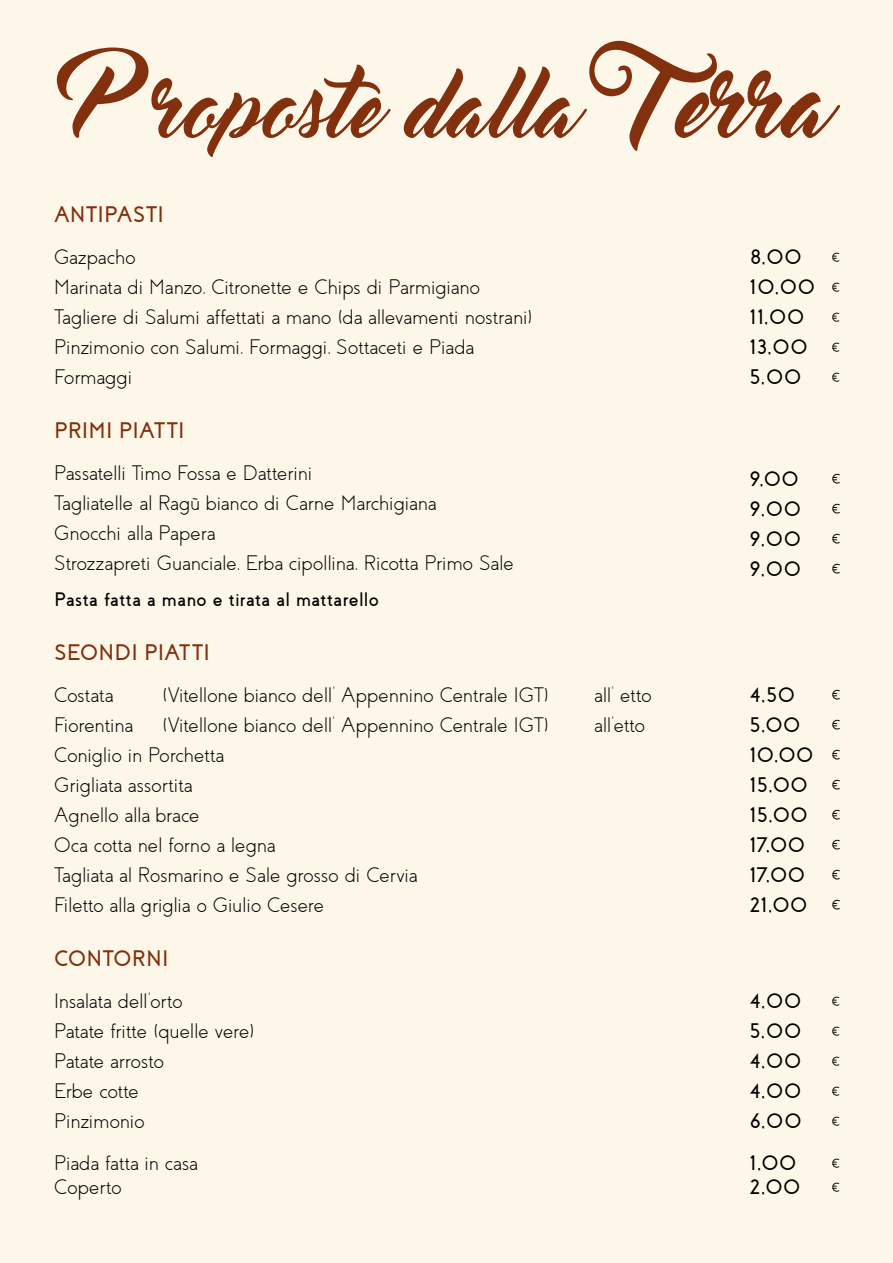
<style>
.page{position:relative;width:893px;height:1263px;background:#fdf7e9}
.page>*{position:absolute;margin:0;border:0;box-sizing:border-box;transform-origin:0 0}
.t1{font:81px "Master Of Break";letter-spacing:.005em;color:#82300d}
.t2{font:700 22.5px "Coves";letter-spacing:.025em;color:#82300d}
.t3{font:300 21px/30px "Coves";letter-spacing:.02em;color:#000}
.t4{font:700 21px/30px "Coves";letter-spacing:.02em;color:#000}
.t5{font:700 19.5px "Coves";letter-spacing:.02em;color:#000}
.t6{font:300 19.5px/30px "Coves";color:#000;text-align:justify}
.s1{font-size:91.5px}
</style>
<div class="page">
<h1 class="t1" style="left:69px;top:63px;width:757px"><span class="s1">P</span>roposte dalla <span class="s1">Terra</span></h1>
<p class="t2" style="left:54px;top:203px;width:111px">ANTIPASTI</p>
<p class="t3" style="left:54px;top:242px;width:480px">Gazpacho<br>Marinata di Manzo, Citronette e Chips di Parmigiano Tagliere di Salumi affettati a mano (da allevamenti nostrani)<br>Pinzimonio con Salumi, Formaggi, Sottaceti e Piada Formaggi</p>
<p class="t2" style="left:54px;top:419px;width:132px">PRIMI PIATTI</p>
<p class="t3" style="left:54px;top:458px;width:461px">Passatelli Timo Fossa e Datterini<br>Tagliatelle al Ragù bianco di Carne Marchigiana<br>Gnocchi alla Papera<br>Strozzapreti Guanciale, Erba cipollina, Ricotta Primo Sale</p>
<p class="t5" style="left:54px;top:590px;width:326px">Pasta fatta a mano e tirata al mattarello</p>
<p class="t2" style="left:54px;top:641px;width:157px">SEONDI PIATTI</p>
<p class="t3" style="left:54px;top:680px;width:60px">Costata</p>
<p class="t3" style="left:162px;top:680px;width:388px">(Vitellone bianco dell’ Appennino Centrale IGT)</p>
<p class="t3" style="left:594px;top:680px;width:58px">all’ etto</p>
<p class="t3" style="left:54px;top:710px;width:80px">Fiorentina</p>
<p class="t3" style="left:162px;top:710px;width:388px">(Vitellone bianco dell’ Appennino Centrale IGT)</p>
<p class="t3" style="left:594px;top:710px;width:52px">all’etto</p>
<p class="t3" style="left:54px;top:740px;width:364px">Coniglio in Porchetta<br>Grigliata assortita<br>Agnello alla brace<br>Oca cotta nel forno a legna<br>Tagliata al Rosmarino e Sale grosso di Cervia<br>Filetto alla griglia o Giulio Cesere</p>
<p class="t2" style="left:54px;top:947px;width:116px">CONTORNI</p>
<p class="t3" style="left:54px;top:986px;width:202px">Insalata dell’orto<br>Patate fritte (quelle vere)<br>Patate arrosto<br>Erbe cotte<br>Pinzimonio</p>
<p class="t3" style="left:54px;top:1151px;width:145px;line-height:24px">Piada fatta in casa<br>Coperto</p>
<p class="t4" style="left:750px;top:242px;width:67px">8,00<br>10,00<br>11,00<br>13,00<br>5,00</p>
<p class="t6" style="left:831px;top:243px;width:10px">€ € € € €</p>
<p class="t4" style="left:750px;top:464px;width:53px;text-align:justify">9,00<br>9,00<br>9,00<br>9,00</p>
<p class="t3" style="left:831px;top:464px;width:11px;text-align:justify">€ € € €</p>
<p class="t4" style="left:750px;top:680px;width:65px">4,50<br>5,00<br>10,00<br>15,00<br>15,00<br>17,00<br>17,00<br>21,00</p>
<p class="t3" style="left:831px;top:680px;width:11px;text-align:justify">€ € € € € € € €</p>
<p class="t4" style="left:750px;top:986px;width:53px;text-align:justify">4,00<br>5,00<br>4,00<br>4,00<br>6,00</p>
<p class="t4" style="left:750px;top:1152px;width:52px;line-height:24px">1,00<br>2,00</p>
<p class="t6" style="left:831px;top:987px;width:10px">€ € € € €</p>
<p class="t6" style="left:831px;top:1152px;width:10px;line-height:24px">€ €</p>
</div>
